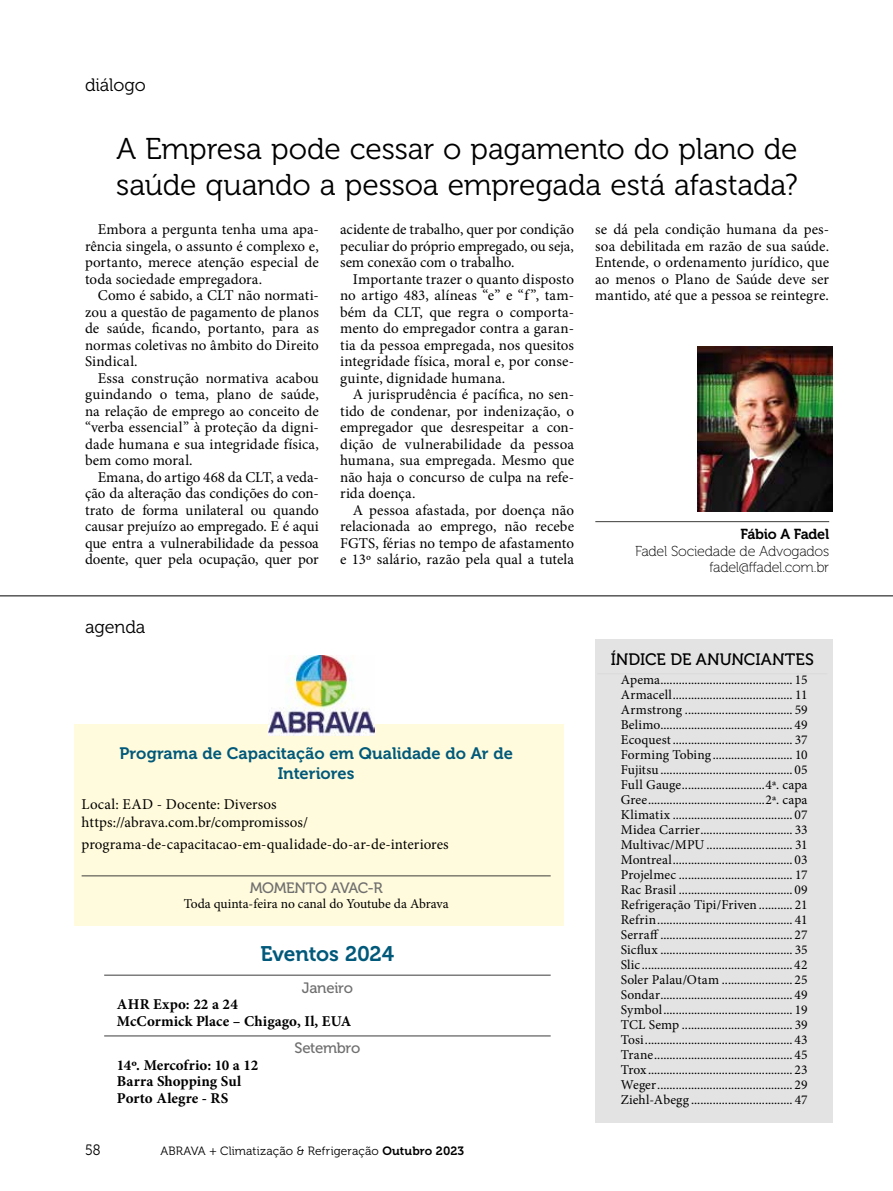
<style>
.page{position:relative;width:893px;height:1191px;background:#fff}
.page>*{position:absolute;margin:0;border:0;box-sizing:border-box;transform-origin:0 0}
.t1{font:30px/36px "Museo 300";letter-spacing:-.01em;color:#000}
.t2{font:21px "Museo 700";letter-spacing:-.01em;color:#00597a}
.t3{font:18px "Museo 300";letter-spacing:-.005em;color:#000}
.t4{font:16.5px/19.8px "Museo 700";color:#00597a;text-align:center}
.t5{font:16.5px "Museo 500";color:#000}
.t6{font:15px/16.5px "Minion Pro";color:#000;text-align:justify}
.t7{font:700 15px/16.5px "Minion Pro";letter-spacing:.005em;color:#000}
.t8{font:15px "Museo 500";letter-spacing:-.02em;color:#706f6f}
.t9{font:15px "Museo 300";color:#000;scale:.9 1}
.t10{font:14.4px/16.5px "Museo 100";letter-spacing:-.015em;color:#000;text-align:right}
.t11{font:14.4px "Museo 700";letter-spacing:-.02em;color:#000}
.t12{font:13.5px/15px "Minion Pro";color:#000;text-align:justify}
.t13{font:12px "Museo 300";letter-spacing:.01em;color:#000}
.s1{font-family:"Museo 700"}
</style>
<div class="page">
<svg style="left:0;top:595px;width:893px;height:442px"></svg>
<div style="left:74px;top:724px;width:489px;height:201px;background:#fffbdc"></div>
<hr style="left:82px;top:875px;width:469px;height:1px;background:#3c3c3b">
<img style="left:268px;top:655px;width:107px;height:80px">
<div style="left:595px;top:639px;width:238px;height:484px;background:#e3e3e3"></div>
<hr style="left:597px;top:673px;width:230px;height:1px;background:#dadada">
<hr style="left:104px;top:974px;width:447px;height:1px;background:#3c3c3b">
<hr style="left:104px;top:1035px;width:447px;height:1px;background:#3c3c3b">
<hr style="left:595px;top:521px;width:234px;height:1px;background:#3c3c3b">
<img style="left:697px;top:346px;width:136px;height:165px">
<p class="t3" style="left:85px;top:75px;width:62px">diálogo</p>
<h1 class="t1" style="left:116px;top:131px;width:683px">A Empresa pode cessar o pagamento do plano de saúde quando a pessoa empregada está afastada?</h1>
<p class="t6" style="left:340px;top:221px;width:235px">acidente de trabalho, quer por condição peculiar do próprio empregado, ou seja, sem conexão com o trabalho.</p>
<p class="t6" style="left:340px;top:271px;width:235px;text-indent:13px">Importante trazer o quanto disposto no artigo 483, alíneas “e” e “f”, tam&shy;bém da CLT, que regra o comporta&shy;mento do empregador contra a garan&shy;tia da pessoa empregada, nos quesitos integridade física, moral e, por conse&shy;guinte, dignidade humana.</p>
<p class="t6" style="left:340px;top:386px;width:235px;text-indent:13px">A jurisprudência é pacífica, no sen&shy;tido de condenar, por indenização, o empregador que desrespeitar a con&shy;dição de vulnerabilidade da pessoa humana, sua empregada. Mesmo que não haja o concurso de culpa na refe&shy;rida doença.</p>
<p class="t6" style="left:340px;top:502px;width:235px;text-indent:13px">A pessoa afastada, por doença não relacionada ao emprego, não recebe FGTS, férias no tempo de afastamento e 13º salário, razão pela qual a tutela</p>
<p class="t6" style="left:85px;top:221px;width:235px;text-indent:13px">Embora a pergunta tenha uma apa&shy;rência singela, o assunto é complexo e, portanto, merece atenção especial de toda sociedade empregadora.</p>
<p class="t6" style="left:85px;top:287px;width:235px;text-indent:13px">Como é sabido, a CLT não normati&shy;zou a questão de pagamento de planos de saúde, ficando, portanto, para as normas coletivas no âmbito do Direito Sindical.</p>
<p class="t6" style="left:85px;top:370px;width:235px;text-indent:13px">Essa construção normativa acabou guindando o tema, plano de saúde, na relação de emprego ao conceito de “verba essencial” à proteção da digni&shy;dade humana e sua integridade física, bem como moral.</p>
<p class="t6" style="left:85px;top:469px;width:235px;text-indent:13px">Emana, do artigo 468 da CLT, a veda&shy;ção da alteração das condições do con&shy;trato de forma unilateral ou quando causar prejuízo ao empregado. E é aqui que entra a vulnerabilidade da pessoa doente, quer pela ocupação, quer por</p>
<p class="t6" style="left:595px;top:221px;width:235px">se dá pela condição humana da pes&shy;soa debilitada em razão de sua saúde.<br>Entende, o ordenamento jurídico, que ao menos o Plano de Saúde deve ser mantido, até que a pessoa se reintegre.</p>
<p class="t11" style="left:740px;top:526px;width:90px">Fábio A Fadel</p>
<p class="t10" style="left:635px;top:543px;width:196px">Fadel Sociedade de Advogados fadel@ffadel.com.br</p>
<p class="t3" style="left:85px;top:617px;width:62px">agenda</p>
<p class="t4" style="left:119px;top:744px;width:395px">Programa de Capacitação em Qualidade do Ar de<br>Interiores</p>
<p class="t6" style="left:82px;top:795px;width:228px;line-height:18px">Local: EAD - Docente: Diversos https://abrava.com.br/compromissos/</p>
<p class="t6" style="left:82px;top:836px;width:369px">programa-de-capacitacao-em-qualidade-do-ar-de-interiores</p>
<p class="t8" style="left:250px;top:880px;width:134px">MOMENTO AVAC-R</p>
<p class="t12" style="left:184px;top:896px;width:266px">Toda quinta-feira no canal do Youtube da Abrava</p>
<h2 class="t2" style="left:261px;top:941px;width:135px">Eventos 2024</h2>
<p class="t8" style="left:302px;top:979px;width:53px">Janeiro</p>
<p class="t7" style="left:117px;top:995px;width:236px">AHR Expo: 22 a 24<br>McCormick Place – Chigago, Il, EUA</p>
<p class="t8" style="left:295px;top:1040px;width:67px">Setembro</p>
<p class="t7" style="left:117px;top:1056px;width:143px">14º. Mercofrio: 10 a 12<br>Barra Shopping Sul<br>Porto Alegre - RS</p>
<p class="t9" style="left:85px;top:1142px;width:19px">58</p>
<p class="t13" style="left:161px;top:1144px;width:305px">ABRAVA + Climatização &amp; Refrigeração <span class="s1">Outubro 2023</span></p>
<p class="t5" style="left:611px;top:650px;width:205px">ÍNDICE DE ANUNCIANTES</p>
<p class="t12" style="left:621px;top:672px;width:188px">Apema........................................... 15<br>Armacell....................................... 11<br>Armstrong ................................... 59<br>Belimo........................................... 49<br>Ecoquest....................................... 37<br>Forming Tobing.......................... 10<br>Fujitsu ........................................... 05<br>Full Gauge...........................4ª. capa Gree......................................2ª. capa Klimatix ....................................... 07<br>Midea Carrier.............................. 33<br>Multivac/MPU ............................ 31<br>Montreal....................................... 03<br>Projelmec ..................................... 17<br>Rac Brasil ..................................... 09<br>Refrigeração Tipi/Friven ........... 21<br>Refrin............................................ 41<br>Serraff........................................... 27<br>Sicflux ........................................... 35<br>Slic .................................................42<br>Soler Palau/Otam ....................... 25<br>Sondar........................................... 49<br>Symbol.......................................... 19<br>TCL Semp .................................... 39<br>Tosi................................................ 43<br>Trane............................................. 45<br>Trox............................................... 23<br>Weger............................................ 29<br>Ziehl-Abegg ................................. 47</p>
</div>
